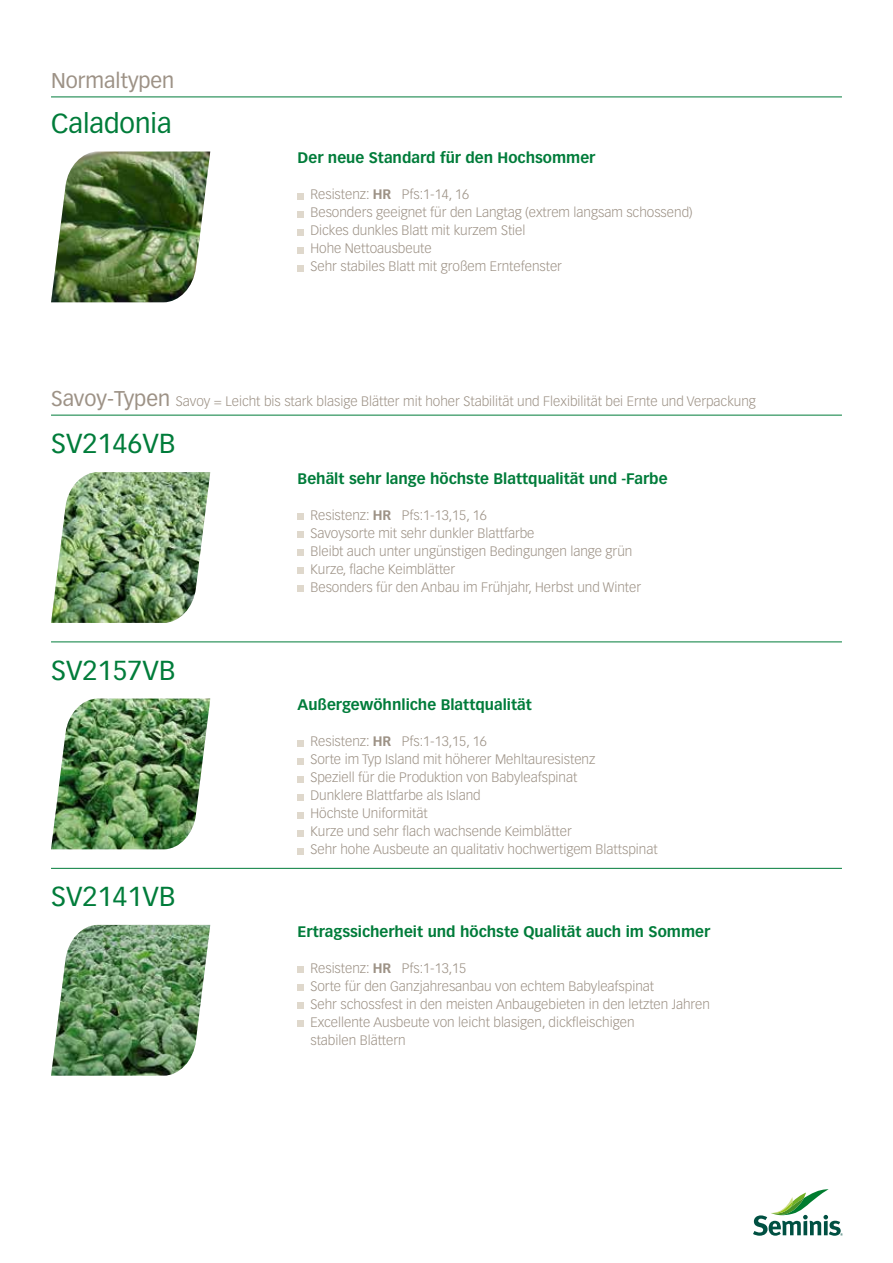
<style>
.page{position:relative;width:893px;height:1263px;background:#fff}
.page>*{position:absolute;margin:0;border:0;box-sizing:border-box;transform-origin:0 0}
.t1{font:27px "Vectora LT Std";color:#007c3a}
.t2{font:21px "Vectora LT Std";color:#9d9286}
.t3{font:700 15px "Vectora LT Std";color:#007c3a}
.t4{font:300 13.5px/18px "Vectora LT Std";color:#9d9286}
.s1{font-weight:700}
.s2{font-weight:400;font-size:21px}
</style>
<div class="page">
<svg style="left:753px;top:1189px;width:90px;height:47px"></svg>
<img style="left:51px;top:472px;width:159px;height:151px">
<img style="left:51px;top:925px;width:159px;height:151px">
<img style="left:51px;top:698px;width:159px;height:151px">
<div style="left:298px;top:513px;width:6px;height:7px;background:#dfd8cc"></div>
<div style="left:298px;top:531px;width:6px;height:7px;background:#dfd8cc"></div>
<div style="left:298px;top:549px;width:6px;height:7px;background:#dfd8cc"></div>
<div style="left:298px;top:567px;width:6px;height:7px;background:#dfd8cc"></div>
<div style="left:298px;top:585px;width:6px;height:7px;background:#dfd8cc"></div>
<svg style="left:298px;top:740px;width:6px;height:6px"></svg>
<svg style="left:298px;top:758px;width:6px;height:6px"></svg>
<svg style="left:298px;top:776px;width:6px;height:6px"></svg>
<svg style="left:298px;top:794px;width:6px;height:6px"></svg>
<svg style="left:298px;top:812px;width:6px;height:6px"></svg>
<svg style="left:298px;top:830px;width:6px;height:6px"></svg>
<svg style="left:298px;top:848px;width:6px;height:6px"></svg>
<svg style="left:298px;top:966px;width:6px;height:6px"></svg>
<svg style="left:298px;top:984px;width:6px;height:6px"></svg>
<svg style="left:298px;top:1002px;width:6px;height:6px"></svg>
<svg style="left:298px;top:1020px;width:6px;height:6px"></svg>
<img style="left:51px;top:152px;width:159px;height:150px">
<svg style="left:298px;top:193px;width:6px;height:6px"></svg>
<svg style="left:298px;top:211px;width:6px;height:6px"></svg>
<svg style="left:298px;top:229px;width:6px;height:6px"></svg>
<svg style="left:298px;top:247px;width:6px;height:6px"></svg>
<svg style="left:298px;top:265px;width:6px;height:6px"></svg>
<hr style="left:51px;top:97px;width:791px;height:1px;background:#007c3a">
<hr style="left:51px;top:415px;width:791px;height:1px;background:#007c3a">
<hr style="left:51px;top:642px;width:791px;height:1px;background:#007c3a">
<hr style="left:51px;top:868px;width:791px;height:1px;background:#007c3a">
<h2 class="t2" style="left:51px;top:68px;width:125px">Normaltypen</h2>
<h1 class="t1" style="left:51px;top:107px;width:122px">Caladonia</h1>
<p class="t3" style="left:298px;top:149px;width:299px">Der neue Standard für den Hochsommer</p>
<p class="t4" style="left:310px;top:186px;width:384px">Resistenz: <span class="s1">HR</span> Pfs:1-14, 16<br>Besonders geeignet für den Langtag (extrem langsam schossend)<br>Dickes dunkles Blatt mit kurzem Stiel<br>Hohe Nettoausbeute<br>Sehr stabiles Blatt mit großem Erntefenster</p>
<p class="t4" style="left:51px;top:393px;width:706px"><span class="s2">Savoy-Typen</span> Savoy = Leicht bis stark blasige Blätter mit hoher Stabilität und Flexibilität bei Ernte und Verpackung</p>
<h1 class="t1" style="left:51px;top:428px;width:126px">SV2146VB</h1>
<h1 class="t1" style="left:51px;top:654px;width:126px">SV2157VB</h1>
<h1 class="t1" style="left:51px;top:881px;width:126px">SV2141VB</h1>
<p class="t3" style="left:298px;top:469px;width:371px">Behält sehr lange höchste Blattqualität und -Farbe</p>
<p class="t4" style="left:310px;top:506px;width:332px">Resistenz: <span class="s1">HR</span> Pfs:1-13,15, 16<br>Savoysorte mit sehr dunkler Blattfarbe<br>Bleibt auch unter ungünstigen Bedingungen lange grün Kurze, flache Keimblätter<br>Besonders für den Anbau im Frühjahr, Herbst und Winter</p>
<p class="t3" style="left:298px;top:696px;width:236px">Außergewöhnliche Blattqualität</p>
<p class="t4" style="left:310px;top:733px;width:349px">Resistenz: <span class="s1">HR</span> Pfs:1-13,15, 16<br>Sorte im Typ Island mit höherer Mehltauresistenz<br>Speziell für die Produktion von Babyleafspinat<br>Dunklere Blattfarbe als Island<br>Höchste Uniformität<br>Kurze und sehr flach wachsende Keimblätter<br>Sehr hohe Ausbeute an qualitativ hochwertigem Blattspinat</p>
<p class="t3" style="left:298px;top:922px;width:414px">Ertragssicherheit und höchste Qualität auch im Sommer</p>
<p class="t4" style="left:310px;top:959px;width:401px">Resistenz: <span class="s1">HR</span> Pfs:1-13,15<br>Sorte für den Ganzjahresanbau von echtem Babyleafspinat<br>Sehr schossfest in den meisten Anbaugebieten in den letzten Jahren Excellente Ausbeute von leicht blasigen, dickfleischigen<br>stabilen Blättern</p>
</div>
